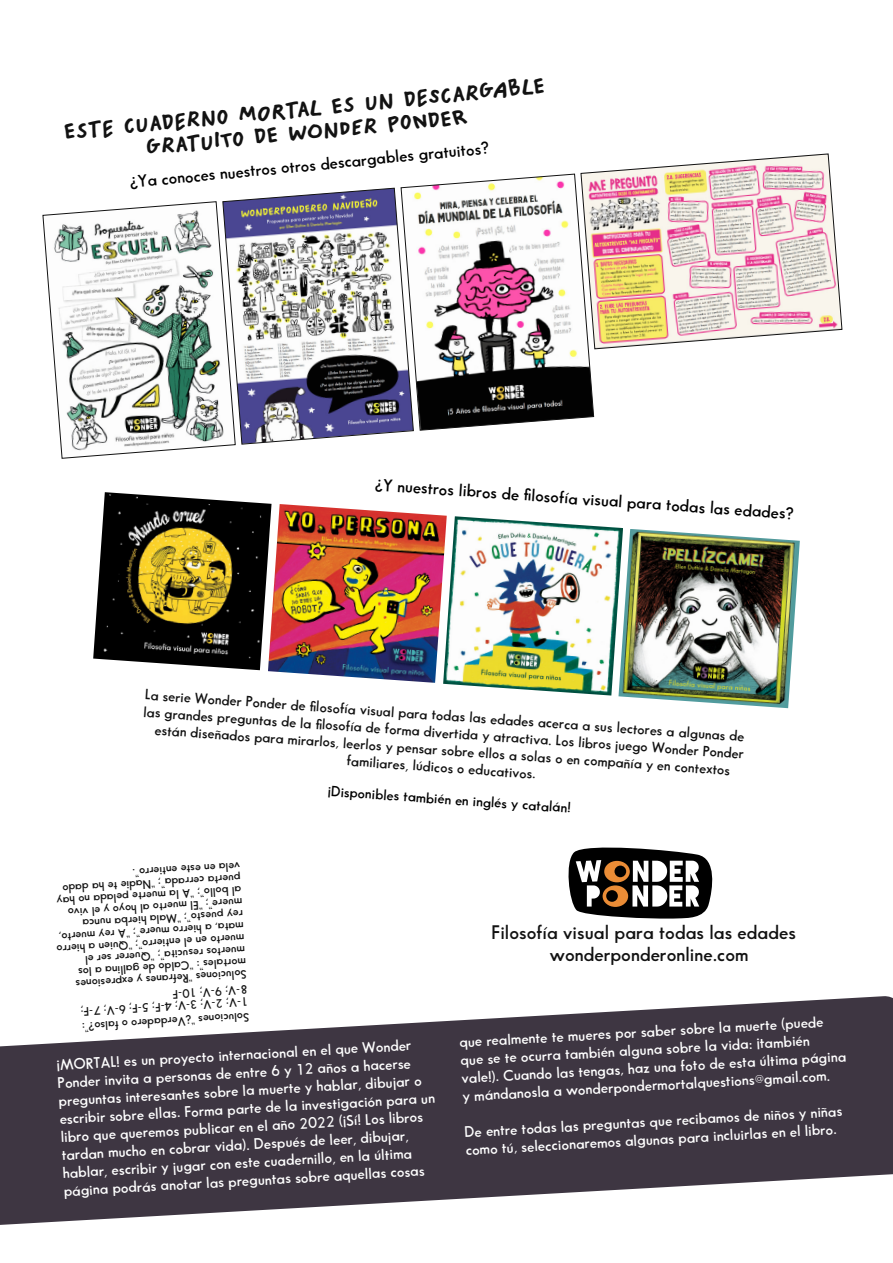
<style>
.page{position:relative;width:893px;height:1263px;background:#fff}
.page>*{position:absolute;margin:0;border:0;box-sizing:border-box;transform-origin:0 0}
.t1{font:19.5px/23.4px "Mr Orange";color:#121212;text-align:center}
.t2{font:600 19.2px/22px "Sans Serif FLF";color:#121212;text-align:center}
.t3{font:600 16.8px "Sans Serif FLF";color:#000}
.t4{font:600 15px/18px "Sans Serif FLF";color:#fff}
.t5{font:600 14.4px/17.2px "Sans Serif FLF";color:#121212;text-align:center}
.t6{font:600 14.4px "Sans Serif FLF";color:#000}
.t7{font:600 12px/12px "Sans Serif FLF";color:#121212}
</style>
<div class="page">
<img style="left:93px;top:492px;width:179px;height:178px">
<img style="left:268px;top:504px;width:179px;height:179px">
<img style="left:443px;top:516px;width:180px;height:179px">
<img style="left:618px;top:529px;width:182px;height:179px">
<svg style="left:0;top:996px;width:893px;height:229px;fill:#3e3642"></svg>
<svg style="left:226px;top:188px;width:188px;height:257px"></svg>
<svg style="left:401px;top:174px;width:193px;height:257px"></svg>
<svg style="left:568px;top:847px;width:145px;height:72px"></svg>
<div style="left:603px;top:885px;width:25px;height:22px;background:#ea8c36;border-radius:50%"></div>
<div style="left:606px;top:890px;width:12px;height:12px;background:#000;border-radius:50%"></div>
<div style="left:604px;top:861px;width:26px;height:21px;background:#ea8c36;border-radius:50%"></div>
<div style="left:614px;top:865px;width:12px;height:12px;background:#000;border-radius:50%"></div>
<svg style="left:581px;top:154px;width:261px;height:195px;background:#e7cdc4"></svg>
<svg style="left:43px;top:201px;width:193px;height:258px"></svg>
<h1 class="t1" style="left:63px;top:123px;width:486px;rotate:-6deg">ESTE CUADERNO MORTAL ES UN DESCARGABLE<br>GRATUITO DE WONDER PONDER</h1>
<p class="t3" style="left:129px;top:174px;width:362px;rotate:-6deg">¿Ya conoces nuestros otros descargables gratuitos?</p>
<p class="t3" style="left:376px;top:475px;width:421px;rotate:4deg">¿Y nuestros libros de fi losofía visual para todas las edades?</p>
<p class="t5" style="left:145px;top:686px;width:603px;rotate:4deg">La serie Wonder Ponder de fi losofía visual para todas las edades acerca a sus lectores a algunas de las grandes preguntas de la fi losofía de forma divertida y atractiva. Los libros juego Wonder Ponder están diseñados para mirarlos, leerlos y pensar sobre ellos a solas o en compañía y en contextos familiares, lúdicos o educativos.</p>
<p class="t6" style="left:328px;top:782px;width:245px;rotate:4deg">¡Disponibles también en inglés y catalán!</p>
<p class="t7" style="left:247px;top:967px;width:190px;rotate:176deg">mortales”: “Caldo de gallina a los muertos resucita”; “Querer ser el muerto en el entierro”; “Quien a hierro mata, a hierro muere”; “A rey muerto, rey puesto”; “Mala hierba nunca muere”; “El muerto al hoyo y el vivo<br>al bollo”; “A la muerte pelada no hay puerta cerrada”; “Nadie te ha dado vela en este entierro”.</p>
<p class="t7" style="left:248px;top:997px;width:173px;line-height:15.8px;rotate:176deg">8-V; 9-V; 10-F<br>Soluciones “Refranes y expresiones</p>
<p class="t7" style="left:250px;top:1024px;width:169px;line-height:15.5px;rotate:176deg">Soluciones “¿Verdadero o falso?”:<br>1-V; 2-V; 3-V; 4-F; 5-F; 6-V; 7-F;</p>
<p class="t4" style="left:56px;top:1055px;width:378px;rotate:-3deg">¡MORTAL! es un proyecto internacional en el que Wonder Ponder invita a personas de entre 6 y 12 años a hacerse preguntas interesantes sobre la muerte y hablar, dibujar o escribir sobre ellas. Forma parte de la investigación para un libro que queremos publicar en el año 2022 (¡Sí! Los libros tardan mucho en cobrar vida). Después de leer, dibujar, hablar, escribir y jugar con este cuadernillo, en la última página podrás anotar las preguntas sobre aquellas cosas</p>
<p class="t2" style="left:491px;top:921px;width:306px">Filosofía visual para todas las edades wonderponderonline.com</p>
<p class="t4" style="left:459px;top:1032px;width:387px;rotate:-3deg">que realmente te mueres por saber sobre la muerte (puede que se te ocurra también alguna sobre la vida: ¡también vale!). Cuando las tengas, haz una foto de esta última página y mándanosla a wonderpondermortalquestions@gmail.com.</p>
<p class="t4" style="left:464px;top:1122px;width:380px;rotate:-3deg">De entre todas las preguntas que recibamos de niños y niñas como tú, seleccionaremos algunas para incluirlas en el libro.</p>
</div>
